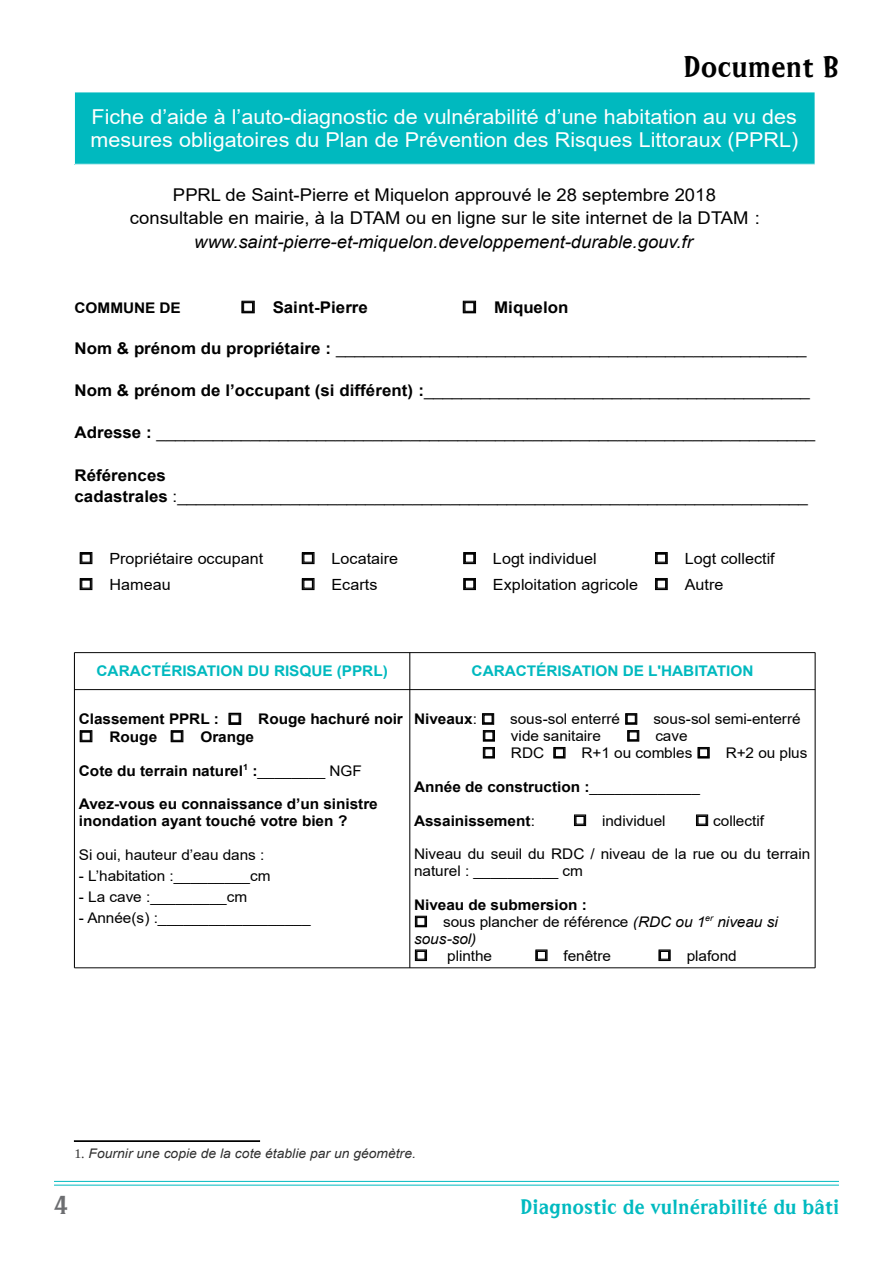
<style>
.page{position:relative;width:893px;height:1263px;background:#fff}
.page>*{position:absolute;margin:0;border:0;box-sizing:border-box;transform-origin:0 0}
.t1{font:30px "Sprocket BT";color:#000}
.t2{font:27px "Sprocket BT";color:#6d6e71}
.t3{font:21px "Sprocket BT";color:#00bac0}
.t4{font:20.55px/23.7px "Arial";color:#fff;scale:1.05 1}
.t5{font:17.55px/23.2px "Arial";color:#000;text-align:center;scale:1.05 1}
.t6{font:italic 17.55px "Arial";color:#000;scale:1.05 1}
.t7{font:16.2px/21.1px "Arial";color:#000;scale:1.05 1}
.t8{font:700 16.2px "Arial";color:#000;scale:1.05 1}
.t9{font:15.45px "Arial";letter-spacing:.005em;color:#000;scale:1.05 1}
.t10{font:14.7px/16.8px "Arial";letter-spacing:-.005em;color:#000;scale:1.05 1}
.t11{font:700 14.7px/16.8px "Arial";color:#000;scale:1.05 1}
.t12{font:700 14.7px "Arial";color:#00b9bf;scale:1.05 1}
.t13{font:italic 14.7px/16.8px "Arial";color:#000;scale:1.05 1}
.t14{font:italic 13.2px "Arial";color:#303030;scale:1.05 1}
.s1{font-weight:700}
.s2{font-weight:400}
.s3{font-style:normal}
.s4{font-family:"Liberation Serif";font-style:normal}
.s5{font-family:"Liberation Serif"}
</style>
<div class="page">
<hr style="left:54px;top:1181px;width:785px;height:1px;background:#00bac0">
<hr style="left:54px;top:1185px;width:785px;height:1px;background:#00bac0">
<div style="left:74px;top:92px;width:741px;height:72px;background:#00b9bf"></div>
<hr style="left:74px;top:92px;width:741px;height:1px;background:#fff">
<hr style="left:74px;top:92px;width:1px;height:72px;background:#fff">
<svg style="left:241px;top:301px;width:14px;height:12px"></svg>
<svg style="left:463px;top:301px;width:13px;height:12px"></svg>
<svg style="left:80px;top:552px;width:12px;height:12px"></svg>
<svg style="left:302px;top:552px;width:13px;height:12px"></svg>
<svg style="left:463px;top:552px;width:13px;height:12px"></svg>
<svg style="left:655px;top:552px;width:13px;height:12px"></svg>
<svg style="left:80px;top:578px;width:12px;height:12px"></svg>
<svg style="left:302px;top:578px;width:13px;height:12px"></svg>
<svg style="left:463px;top:578px;width:13px;height:12px"></svg>
<svg style="left:655px;top:578px;width:13px;height:12px"></svg>
<hr style="left:74px;top:652px;width:741px;height:1px;background:#000">
<hr style="left:74px;top:689px;width:741px;height:1px;background:#000">
<hr style="left:74px;top:967px;width:741px;height:1px;background:#000">
<hr style="left:74px;top:652px;width:1px;height:316px;background:#000">
<hr style="left:410px;top:652px;width:1px;height:316px;background:#000">
<hr style="left:815px;top:652px;width:1px;height:316px;background:#000">
<svg style="left:228px;top:713px;width:13px;height:12px"></svg>
<svg style="left:80px;top:730px;width:12px;height:12px"></svg>
<svg style="left:171px;top:730px;width:12px;height:12px"></svg>
<svg style="left:625px;top:713px;width:14px;height:29px"></svg>
<svg style="left:482px;top:713px;width:13px;height:45px"></svg>
<svg style="left:553px;top:747px;width:12px;height:11px"></svg>
<svg style="left:698px;top:747px;width:12px;height:11px"></svg>
<svg style="left:574px;top:814px;width:12px;height:12px"></svg>
<svg style="left:696px;top:814px;width:12px;height:12px"></svg>
<svg style="left:415px;top:916px;width:12px;height:11px"></svg>
<svg style="left:415px;top:949px;width:12px;height:12px"></svg>
<svg style="left:535px;top:949px;width:12px;height:12px"></svg>
<svg style="left:658px;top:949px;width:13px;height:12px"></svg>
<div style="left:74px;top:1141px;width:186px;height:1px;border:1px solid #000"></div>
<h1 class="t1" style="left:683px;top:48px;width:158px">Document B</h1>
<p class="t4" style="left:90px;top:107px;width:675px">Fiche d’aide à l’auto-diagnostic de vulnérabilité d’une habitation au vu des mesures obligatoires du Plan de Prévention des Risques Littoraux (PPRL)</p>
<p class="t5" style="left:130px;top:185px;width:602px">PPRL de Saint-Pierre et Miquelon approuvé le 28 septembre 2018 consultable en mairie, à la DTAM ou en ligne sur le site internet de la DTAM :</p>
<p class="t6" style="left:194px;top:235px;width:476px">www.saint-pierre-et-miquelon.developpement-durable.gouv.fr</p>
<p class="t11" style="left:75px;top:299px;width:103px">COMMUNE DE</p>
<p class="t8" style="left:241px;top:298px;width:123px">□ Saint-Pierre</p>
<p class="t8" style="left:462px;top:298px;width:103px">□ Miquelon</p>
<p class="t7" style="left:75px;top:339px;width:699px"><span class="s1">Nom &amp; prénom du propriétaire :</span> __________________________________________________</p>
<p class="t7" style="left:75px;top:381px;width:702px"><span class="s1">Nom &amp; prénom de l’occupant (si différent) :</span>_________________________________________</p>
<p class="t7" style="left:75px;top:423px;width:707px"><span class="s1">Adresse :</span> ______________________________________________________________________</p>
<p class="t7" style="left:75px;top:466px;width:700px"><span class="s1">Références<br>cadastrales</span> :___________________________________________________________________</p>
<p class="t9" style="left:79px;top:552px;width:177px">□ Propriétaire occupant</p>
<p class="t9" style="left:301px;top:552px;width:94px">□ Locataire</p>
<p class="t9" style="left:462px;top:552px;width:129px">□ Logt individuel</p>
<p class="t9" style="left:654px;top:552px;width:116px">□ Logt collectif</p>
<p class="t9" style="left:79px;top:578px;width:89px">□ Hameau</p>
<p class="t9" style="left:301px;top:578px;width:74px">□ Ecarts</p>
<p class="t9" style="left:462px;top:578px;width:250px">□ Exploitation agricole □ Autre</p>
<p class="t12" style="left:97px;top:663px;width:279px">CARACTÉRISATION DU RISQUE (PPRL)</p>
<p class="t12" style="left:472px;top:663px;width:270px">CARACTÉRISATION DE L'HABITATION</p>
<p class="t11" style="left:79px;top:711px;width:310px">Classement PPRL : □ Rouge hachuré noir</p>
<p class="t11" style="left:79px;top:728px;width:168px">□ Rouge □ Orange</p>
<p class="t11" style="left:79px;top:762px;width:271px">Cote du terrain naturel<sup>1</sup> :<span class="s2">________ NGF</span></p>
<p class="t11" style="left:79px;top:796px;width:286px">Avez-vous eu connaissance d’un sinistre inondation ayant touché votre bien ?</p>
<p class="t10" style="left:79px;top:848px;width:178px">Si oui, hauteur d’eau dans :</p>
<p class="t10" style="left:79px;top:869px;width:184px">- L’habitation :_________cm</p>
<p class="t10" style="left:79px;top:890px;width:162px">- La cave :_________cm</p>
<p class="t10" style="left:79px;top:911px;width:222px">- Année(s) :__________________</p>
<p class="t10" style="left:414px;top:712px;width:370px"><span class="s1">Niveaux</span>: □ sous-sol enterré □ sous-sol semi-enterré</p>
<p class="t10" style="left:482px;top:729px;width:115px">□ vide sanitaire</p>
<p class="t10" style="left:626px;top:729px;width:60px">□ cave</p>
<p class="t10" style="left:482px;top:746px;width:311px">□ RDC □ R+1 ou combles □ R+2 ou plus</p>
<p class="t11" style="left:414px;top:778px;width:274px">Année de construction :<span class="s2">_____________</span></p>
<p class="t11" style="left:414px;top:812px;width:117px">Assainissement<span class="s2">:</span></p>
<p class="t10" style="left:573px;top:813px;width:89px">□ individuel</p>
<p class="t10" style="left:695px;top:813px;width:67px">□ collectif</p>
<p class="t10" style="left:414px;top:847px;width:379px">Niveau du seuil du RDC / niveau de la rue ou du terrain naturel : __________ cm</p>
<p class="t11" style="left:414px;top:896px;width:166px">Niveau de submersion :</p>
<p class="t13" style="left:414px;top:914px;width:348px">□ <span class="s3">sous plancher de référence</span> (RDC ou 1<sup>er</sup> niveau si sous-sol)</p>
<p class="t10" style="left:414px;top:948px;width:76px">□ plinthe</p>
<p class="t10" style="left:535px;top:948px;width:74px">□ fenêtre</p>
<p class="t10" style="left:658px;top:948px;width:77px">□ plafond</p>
<p class="t14" style="left:75px;top:1148px;width:327px"><span class="s4">1</span><span class="s5">.</span> Fournir une copie de la cote établie par un géomètre.</p>
<h2 class="t2" style="left:54px;top:1188px;width:17px">4</h2>
<p class="t3" style="left:520px;top:1194px;width:320px">Diagnostic de vulnérabilité du bâti</p>
</div>
